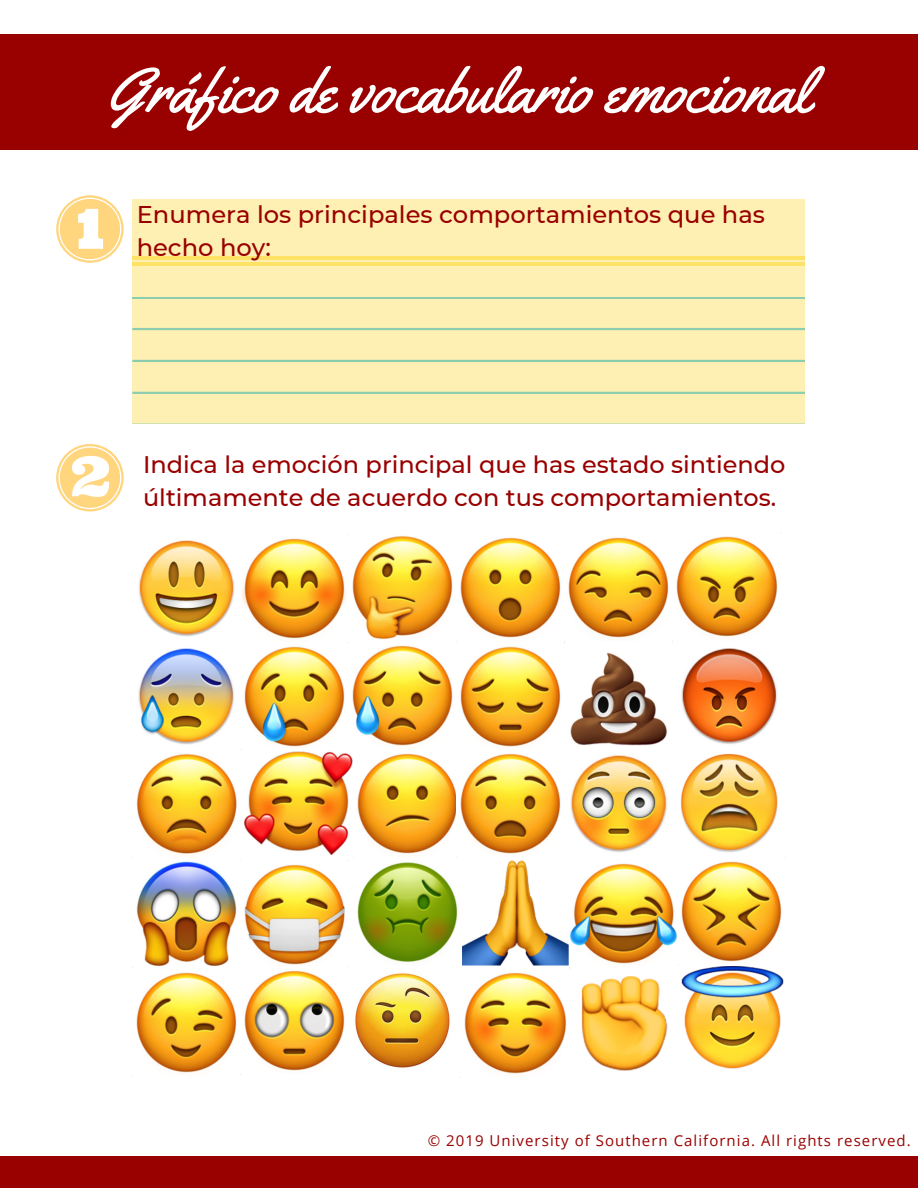
<style>
.page{position:relative;width:918px;height:1188px;background:#fff}
.page>*{position:absolute;margin:0;border:0;box-sizing:border-box;transform-origin:0 0}
.t1{font:63px "Yellowtail";color:#fff}
.t2{font:500 24.15px/32.8px "Montserrat";color:#900}
.t3{font:500 24px/32.7px "Montserrat";color:#900}
.t4{font:15px "Open Sans";letter-spacing:.07em;color:#900}
</style>
<div class="page">
<div style="left:0;top:1156px;width:918px;height:32px;background:#900"></div>
<div style="left:0;top:35px;width:918px;height:114px;background:#900"></div>
<svg style="left:56px;top:444px;width:68px;height:67px"></svg>
<svg style="left:56px;top:195px;width:68px;height:68px"></svg>
<div style="left:132px;top:199px;width:673px;height:224px;background:#fef0b2"></div>
<hr style="left:132px;top:257px;width:673px;height:3px;background:#fee266">
<hr style="left:132px;top:262px;width:673px;height:3px;background:#fee266">
<hr style="left:132px;top:297px;width:673px;height:1px;background:#8ccdb0">
<hr style="left:132px;top:647px;width:673px;height:1px;background:#8ccdb0">
<hr style="left:132px;top:615px;width:673px;height:1px;background:#8ccdb0">
<hr style="left:132px;top:583px;width:673px;height:1px;background:#8ccdb0">
<hr style="left:132px;top:551px;width:673px;height:1px;background:#8ccdb0">
<hr style="left:132px;top:519px;width:673px;height:1px;background:#8ccdb0">
<hr style="left:132px;top:487px;width:673px;height:1px;background:#8ccdb0">
<hr style="left:132px;top:456px;width:673px;height:1px;background:#8ccdb0">
<hr style="left:132px;top:424px;width:673px;height:1px;background:#8ccdb0">
<hr style="left:132px;top:392px;width:673px;height:2px;background:#8ccdb0">
<hr style="left:132px;top:360px;width:673px;height:2px;background:#8ccdb0">
<hr style="left:132px;top:328px;width:673px;height:2px;background:#8ccdb0">
<img style="left:133px;top:534px;width:648px;height:107px">
<img style="left:133px;top:641px;width:540px;height:109px">
<img style="left:675px;top:647px;width:109px;height:205px">
<img style="left:132px;top:753px;width:105px;height:105px">
<img style="left:245px;top:751px;width:211px;height:107px">
<img style="left:456px;top:749px;width:217px;height:109px">
<img style="left:132px;top:860px;width:217px;height:108px">
<img style="left:463px;top:860px;width:105px;height:106px">
<img style="left:357px;top:862px;width:101px;height:100px">
<img style="left:569px;top:863px;width:109px;height:208px">
<img style="left:681px;top:861px;width:103px;height:208px">
<img style="left:136px;top:972px;width:101px;height:101px">
<img style="left:241px;top:966px;width:209px;height:105px">
<img style="left:464px;top:968px;width:106px;height:106px">
<h1 class="t1" style="left:107px;top:51px;width:704px">Gráfico de vocabulario emocional</h1>
<p class="t2" style="left:137px;top:198px;width:630px">Enumera los principales comportamientos que has hecho hoy:</p>
<p class="t3" style="left:143px;top:449px;width:644px">Indica la emoción principal que has estado sintiendo últimamente de acuerdo con tus comportamientos.</p>
<p class="t4" style="left:428px;top:1130px;width:484px">© 2019 University of Southern California. All rights reserved.</p>
</div>
